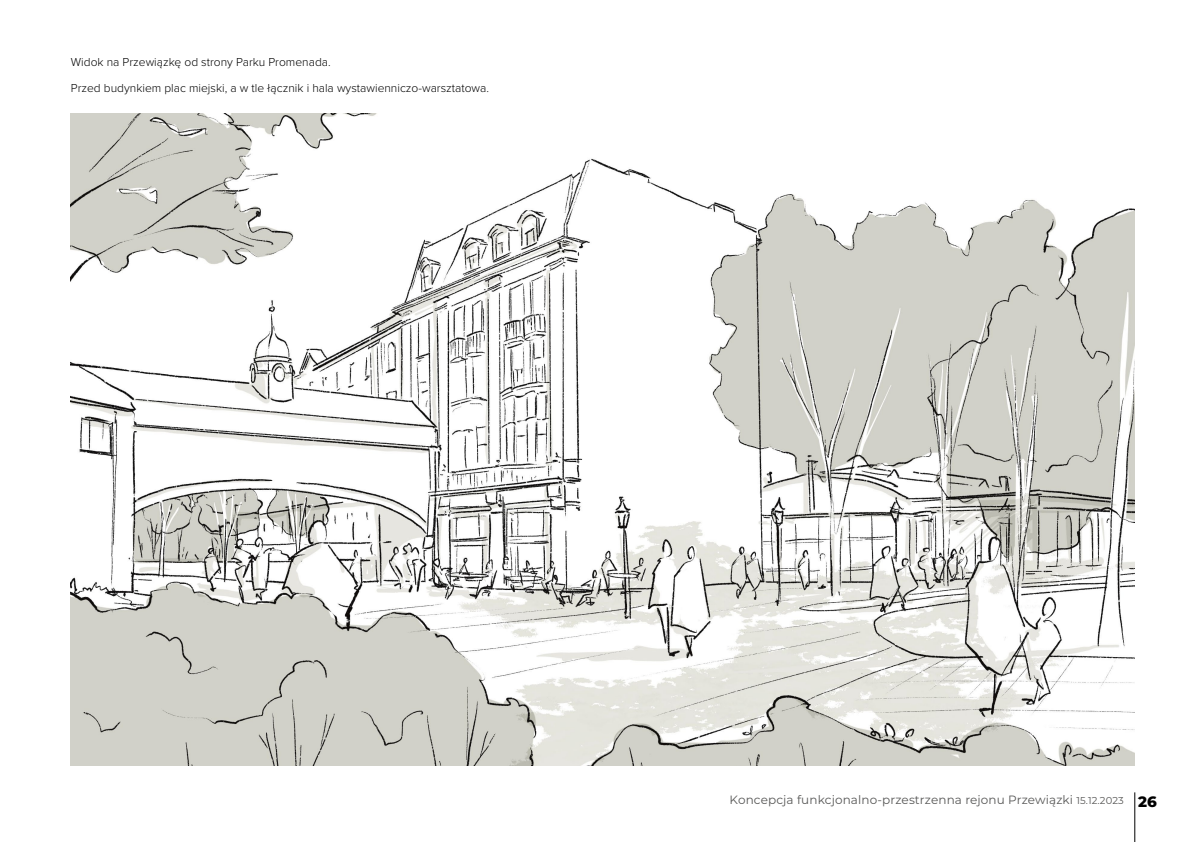
<style>
.page{position:relative;width:1191px;height:842px;background:#fff}
.page>*{position:absolute;margin:0;border:0;box-sizing:border-box;transform-origin:0 0}
.t1{font:800 15px "Montserrat";color:#000}
.t2{font:300 12px/25.3px "Proxima Nova";color:#000}
.t3{font:12px "Montserrat";letter-spacing:.01em;color:#575756}
.s1{font-size:10px}
</style>
<div class="page">
<img style="left:71px;top:113px;width:1063px;height:652px">
<hr style="left:1134px;top:792px;width:1px;height:50px;background:#000">
<p class="t2" style="left:71px;top:49px;width:420px">Widok na Przewiązkę od strony Parku Promenada.<br>Przed budynkiem plac miejski, a w tle łącznik i hala wystawienniczo-warsztatowa.</p>
<p class="t3" style="left:729px;top:791px;width:395px">Koncepcja funkcjonalno-przestrzenna rejonu Przewiązki <span class="s1">15.12.2023</span></p>
<p class="t1" style="left:1138px;top:790px;width:20px">26</p>
</div>
